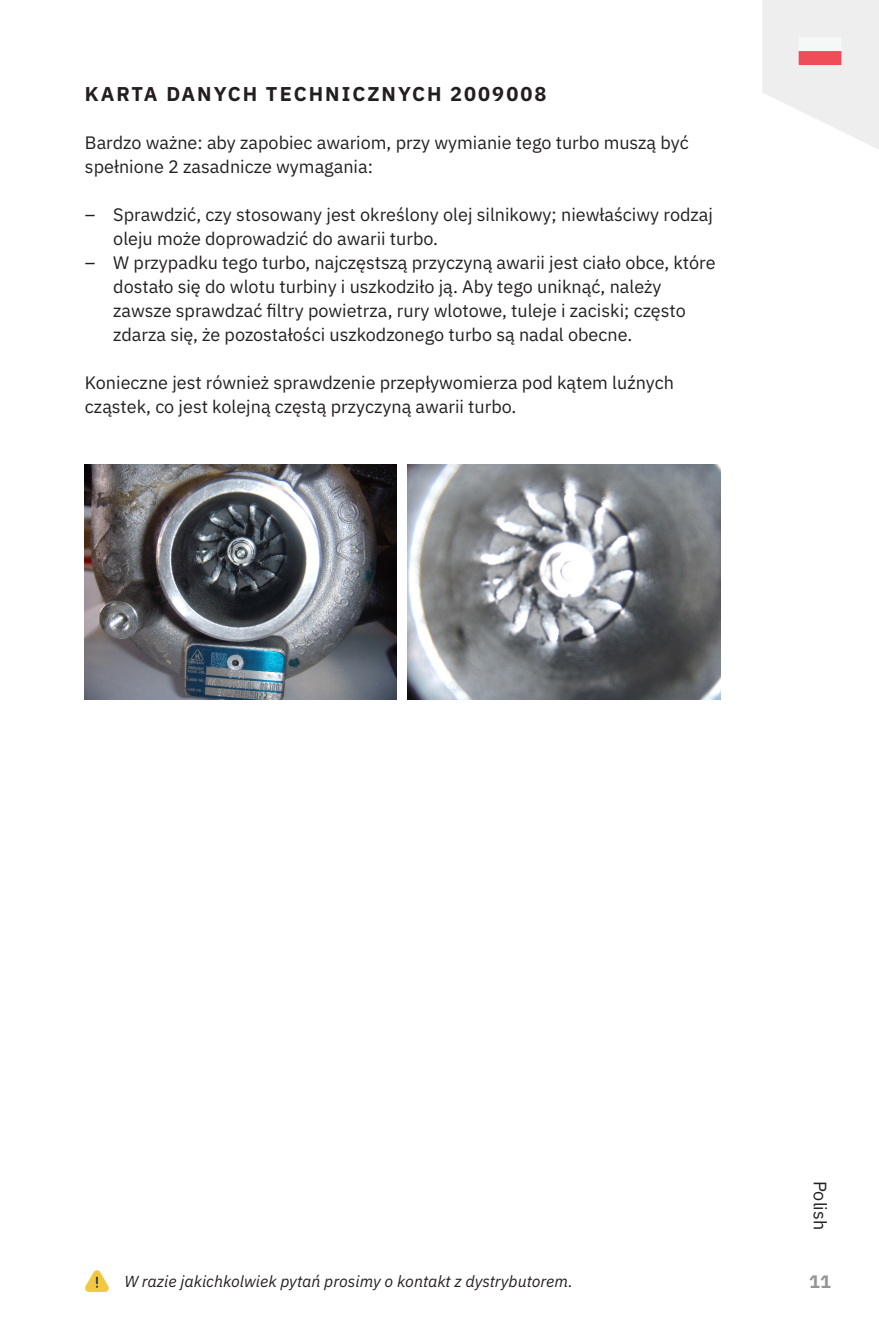
<style>
.page{position:relative;width:879px;height:1338px;background:#fff}
.page>*{position:absolute;margin:0;border:0;box-sizing:border-box;transform-origin:0 0}
.t1{font:700 20px "IBM Plex Sans";letter-spacing:.1em;color:#231f20}
.t2{font:18px/24px "IBM Plex Sans";color:#231f20}
.t3{font:700 18px "IBM Plex Sans";color:#939598}
.t4{font:italic 16px "IBM Plex Sans";color:#231f20}
</style>
<div class="page">
<svg style="left:85px;top:1270px;width:24px;height:22px"></svg>
<svg style="left:762px;top:0;width:117px;height:150px"></svg>
<img style="left:84px;top:465px;width:313px;height:234px">
<img style="left:408px;top:465px;width:312px;height:234px">
<p class="t1" style="left:85px;top:78px;width:463px">KARTA DANYCH TECHNICZNYCH 2009008</p>
<p class="t2" style="left:85px;top:129px;width:605px">Bardzo ważne: aby zapobiec awariom, przy wymianie tego turbo muszą być spełnione 2 zasadnicze wymagania:</p>
<p class="t2" style="left:113px;top:201px;width:601px;text-indent:-28px">– Sprawdzić, czy stosowany jest określony olej silnikowy; niewłaściwy rodzaj oleju może doprowadzić do awarii turbo.</p>
<p class="t2" style="left:113px;top:249px;width:604px;text-indent:-28px">– W przypadku tego turbo, najczęstszą przyczyną awarii jest ciało obce, które dostało się do wlotu turbiny i uszkodziło ją. Aby tego uniknąć, należy zawsze sprawdzać filtry powietrza, rury wlotowe, tuleje i zaciski; często zdarza się, że pozostałości uszkodzonego turbo są nadal obecne.</p>
<p class="t2" style="left:85px;top:369px;width:590px">Konieczne jest również sprawdzenie przepływomierza pod kątem luźnych cząstek, co jest kolejną częstą przyczyną awarii turbo.</p>
<p class="t4" style="left:124px;top:1269px;width:450px">W razie jakichkolwiek pytań prosimy o kontakt z dystrybutorem.</p>
<p class="t2" style="left:834px;top:1181px;width:51px;rotate:90deg">Polish</p>
<p class="t3" style="left:809px;top:1268px;width:23px">11</p>
</div>
